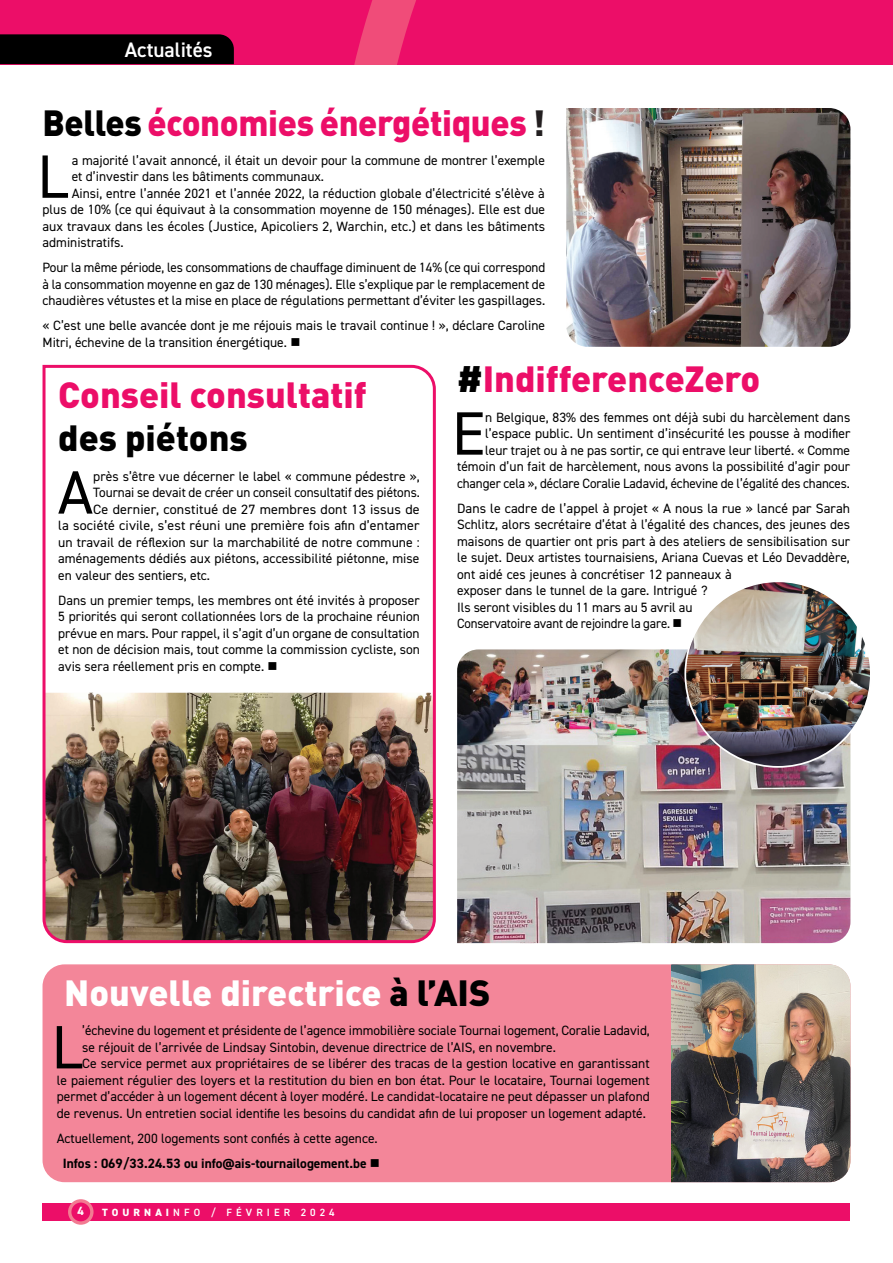
<style>
.page{position:relative;width:893px;height:1263px;background:#fff}
.page>*{position:absolute;margin:0;border:0;box-sizing:border-box;transform-origin:0 0}
.TEXTE{font:61.35px "DIN2014";color:#000}
.TITRE{font:900 36px/43.2px "DIN Pro";color:#ec0e68}
.TITRE-2{font:900 36px "DIN Pro";color:#ec0e68;scale:.96 1}
.TITRE-3{font:900 36px "DIN Pro";color:#fff}
.t1{font:600 21px "DIN2014";color:#fff}
.TEXTE-2{font:13.5px/16.5px "DIN2014";color:#000}
.TEXTE-3{font:13.5px/16.5px "DIN2014";color:#000;text-align:justify;scale:1.04 1}
.TEXTE-4{font:700 13.5px "DIN2014";color:#000}
.t2{font:700 12px "DIN2014";color:#fff}
.t3{font:600 10.5px "DIN2014";letter-spacing:.39em;color:#fff}
.s1{color:#000}
.s2{color:#231f20}
.s3{font-weight:800}
</style>
<div class="page">
<div style="left:0;top:0;width:893px;height:64px;background:#ec0e68"></div>
<svg style="left:354px;top:0;width:62px;height:64px"></svg>
<div style="left:0;top:34px;width:234px;height:30px;background:#000"></div>
<div style="left:43px;top:1203px;width:807px;height:17px;background:#ec0e68"></div>
<svg style="left:70px;top:1201px;width:22px;height:22px"></svg>
<div style="left:68px;top:1199px;width:26px;height:26px;border:3px solid #f27b92;border-radius:50%"></div>
<img style="left:457px;top:649px;width:393px;height:294px">
<img style="left:42px;top:364px;width:394px;height:580px">
<img style="left:685px;top:581px;width:186px;height:186px;border-radius:93px">
<div style="left:43px;top:965px;width:807px;height:216px;background:#f38699;border-radius:21px"></div>
<div style="left:43px;top:964px;width:807px;height:218px;border:2px solid #f38699;border-radius:21px"></div>
<img style="left:671px;top:964px;width:179px;height:218px">
<img style="left:566px;top:108px;width:284px;height:239px">
<p class="t1" style="left:125px;top:35px;width:89px">Actualités</p>
<p class="TITRE-2" style="left:43px;top:98px;width:525px"><span class="s1">Belles</span> économies énergétiques <span class="s2">!</span></p>
<p class="TEXTE" style="left:37px;top:138px;width:32px">L</p>
<p class="TEXTE-2" style="left:72px;top:152px;width:475px">a majorité l’avait annoncé, il était un devoir pour la commune de montrer l’exemple et d’investir dans les bâtiments communaux.</p>
<p class="TEXTE-2" style="left:43px;top:185px;width:504px;text-align:justify;text-indent:29px">Ainsi, entre l’année 2021 et l’année 2022, la réduction globale d’électricité s’élève à plus de 10% (ce qui équivaut à la consommation moyenne de 150 ménages). Elle est due aux travaux dans les écoles (Justice, Apicoliers 2, Warchin, etc.) et dans les bâtiments administratifs.</p>
<p class="TEXTE-2" style="left:43px;top:259px;width:504px;text-align:justify">Pour la même période, les consommations de chauffage diminuent de 14% (ce qui correspond à la consommation moyenne en gaz de 130 ménages). Elle s’explique par le remplacement de chaudières vétustes et la mise en place de régulations permettant d’éviter les gaspillages.</p>
<p class="TEXTE-2" style="left:43px;top:317px;width:504px">« C’est une belle avancée dont je me réjouis mais le travail continue ! », déclare Caroline<br>Mitri, échevine de la transition énergétique. ■</p>
<p class="TITRE" style="left:58px;top:372px;width:310px">Conseil consultatif <span class="s1">des piétons</span></p>
<p class="TEXTE" style="left:58px;top:454px;width:37px">A</p>
<p class="TEXTE-2" style="left:93px;top:467px;width:328px">près s’être vue décerner le label « commune pédestre »,<br>Tournai se devait de créer un conseil consultatif des piétons.</p>
<p class="TEXTE-3" style="left:58px;top:500px;width:349px;text-indent:35px">Ce dernier, constitué de 27 membres dont 13 issus de la société civile, s’est réuni une première fois afin d’entamer un travail de réflexion sur la marchabilité de notre commune : aménagements dédiés aux piétons, accessibilité piétonne, mise en valeur des sentiers, etc.</p>
<p class="TEXTE-2" style="left:58px;top:591px;width:363px;text-align:justify">Dans un premier temps, les membres ont été invités à proposer 5 priorités qui seront collationnées lors de la prochaine réunion prévue en mars. Pour rappel, il s’agit d’un organe de consultation et non de décision mais, tout comme la commission cycliste, son avis sera réellement pris en compte. ■</p>
<p class="TITRE" style="left:457px;top:356px;width:305px"><span class="s1">#</span>IndifferenceZero</p>
<p class="TEXTE" style="left:452px;top:395px;width:35px">E</p>
<p class="TEXTE-2" style="left:457px;top:408px;width:395px;text-align:right">n Belgique, 83% des femmes ont déjà subi du harcèlement dans l’espace public. Un sentiment d’insécurité les pousse à modifier<br>leur trajet ou à ne pas sortir, ce qui entrave leur liberté. « Comme témoin d’un fait de harcèlement, nous avons la possibilité d’agir pour changer cela », déclare Coralie Ladavid, échevine de l’égalité des chances.</p>
<p class="TEXTE-2" style="left:457px;top:499px;width:395px">Dans le cadre de l’appel à projet « A nous la rue » lancé par Sarah Schlitz, alors secrétaire d’état à l’égalité des chances, des jeunes des maisons de quartier ont pris part à des ateliers de sensibilisation sur le sujet. Deux artistes tournaisiens, Ariana Cuevas et Léo Devaddère, ont aidé ces jeunes à concrétiser 12 panneaux à<br>exposer dans le tunnel de la gare. Intrigué ?<br>Ils seront visibles du 11 mars au 5 avril au<br>Conservatoire avant de rejoindre la gare. ■</p>
<p class="TITRE-3" style="left:64px;top:969px;width:428px">Nouvelle directrice <span class="s1">à l’AIS</span></p>
<p class="TEXTE" style="left:52px;top:1009px;width:32px">L</p>
<p class="TEXTE-2" style="left:82px;top:1022px;width:569px">’échevine du logement et présidente de l’agence immobilière sociale Tournai logement, Coralie Ladavid, se réjouit de l’arrivée de Lindsay Sintobin, devenue directrice de l’AIS, en novembre.</p>
<p class="TEXTE-2" style="left:57px;top:1055px;width:594px;text-align:justify;text-indent:26px">Ce service permet aux propriétaires de se libérer des tracas de la gestion locative en garantissant le paiement régulier des loyers et la restitution du bien en bon état. Pour le locataire, Tournai logement permet d’accéder à un logement décent à loyer modéré. Le candidat-locataire ne peut dépasser un plafond de revenus. Un entretien social identifie les besoins du candidat afin de lui proposer un logement adapté.</p>
<p class="TEXTE-2" style="left:57px;top:1130px;width:321px">Actuellement, 200 logements sont confiés à cette agence.</p>
<p class="TEXTE-4" style="left:63px;top:1154px;width:319px">Infos : 069/33.24.53 ou info@ais-tournailogement.be ■</p>
<p class="t2" style="left:78px;top:1203px;width:8px">4</p>
<p class="t3" style="left:102px;top:1205px;width:234px"><span class="s3">TOURNAI</span>NFO / FÉVRIER 2024</p>
</div>
